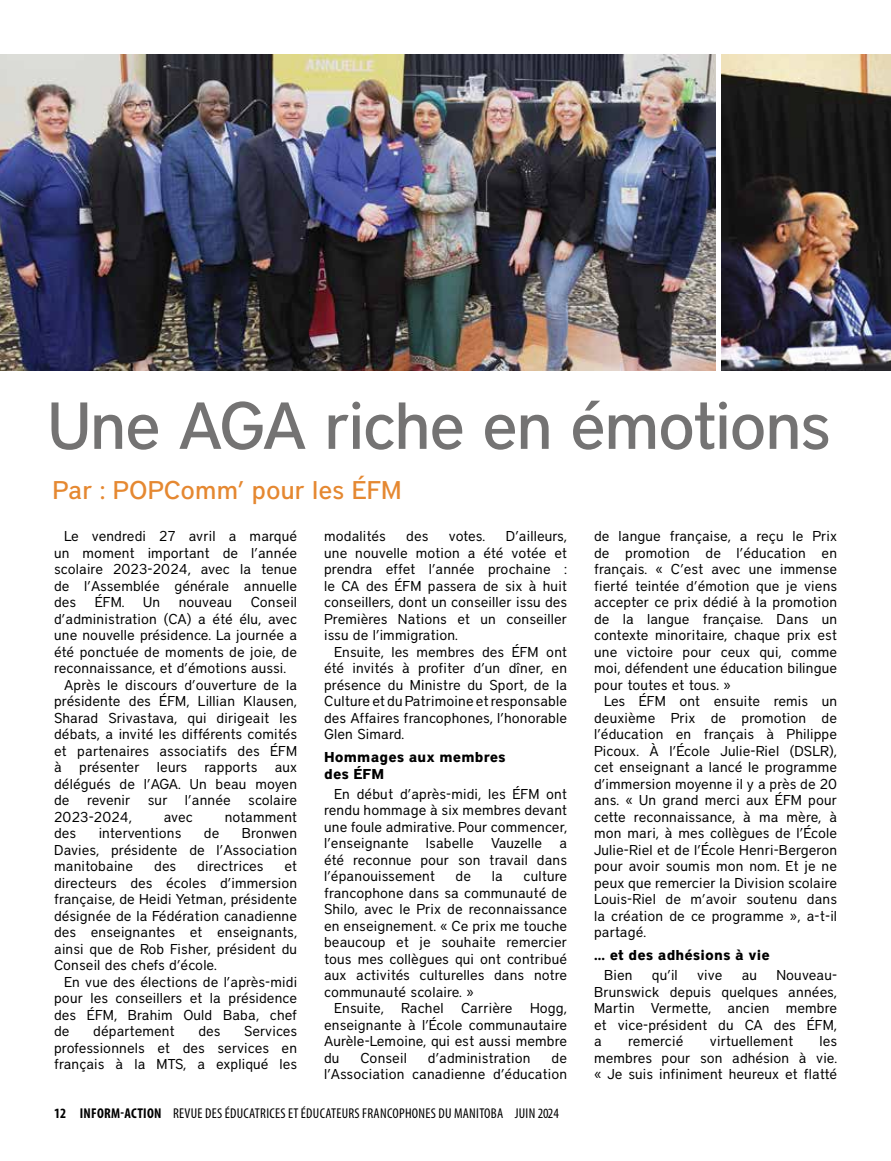
<style>
.page{position:relative;width:891px;height:1161px;background:#fff}
.page>*{position:absolute;margin:0;border:0;box-sizing:border-box;transform-origin:0 0}
.t1{font:500 66px "District";letter-spacing:-.035em;color:#747373}
.t2{font:500 25.5px "District";color:#e58831}
.t3{font:14.25px/16.5px "District";letter-spacing:.01em;color:#000;text-align:justify}
.t4{font:condensed 14.25px "Myriad Pro";letter-spacing:.02em;color:#000}
.t5{font:700 14.25px/16.5px "District";letter-spacing:.01em;color:#000}
.s1{font-weight:700}
</style>
<div class="page">
<img style="left:0;top:54px;width:716px;height:317px">
<img style="left:722px;top:54px;width:169px;height:317px">
<h1 class="t1" style="left:48px;top:387px;width:784px">Une AGA riche en émotions</h1>
<h2 class="t2" style="left:52px;top:475px;width:351px">Par : POPComm’ pour les ÉFM</h2>
<p class="t3" style="left:54px;top:528px;width:245px;text-indent:10px">Le vendredi 27 avril a marqué un moment important de l’année scolaire 2023-2024, avec la tenue de l’Assemblée générale annuelle des</p>
<p class="t3" style="left:95px;top:594px;width:31px">ÉFM.</p>
<p class="t3" style="left:143px;top:594px;width:18px">Un</p>
<p class="t3" style="left:179px;top:594px;width:55px">nouveau</p>
<p class="t3" style="left:251px;top:594px;width:48px">Conseil</p>
<p class="t3" style="left:54px;top:610px;width:245px">d’administration (CA) a été élu, avec</p>
<p class="t3" style="left:54px;top:627px;width:244px">une nouvelle présidence. La journée a</p>
<p class="t3" style="left:54px;top:643px;width:245px">été ponctuée de moments de joie, de</p>
<p class="t3" style="left:54px;top:660px;width:233px">reconnaissance, et d’émotions aussi.</p>
<p class="t3" style="left:64px;top:676px;width:235px">Après le discours d’ouverture de la</p>
<p class="t3" style="left:54px;top:693px;width:244px">présidente des ÉFM, Lillian Klausen,</p>
<p class="t3" style="left:54px;top:709px;width:245px">Sharad Srivastava, qui dirigeait les</p>
<p class="t3" style="left:54px;top:726px;width:245px">débats, a invité les différents comités</p>
<p class="t3" style="left:54px;top:742px;width:244px">et partenaires associatifs des ÉFM</p>
<p class="t3" style="left:54px;top:759px;width:244px">à présenter leurs rapports aux</p>
<p class="t3" style="left:54px;top:775px;width:244px">délégués de l’AGA. Un beau moyen</p>
<p class="t3" style="left:54px;top:792px;width:245px">de revenir sur l’année scolaire</p>
<p class="t3" style="left:54px;top:808px;width:79px">2023-2024,</p>
<p class="t3" style="left:164px;top:808px;width:31px">avec</p>
<p class="t3" style="left:225px;top:808px;width:74px">notamment</p>
<p class="t3" style="left:54px;top:825px;width:24px">des</p>
<p class="t3" style="left:99px;top:825px;width:84px">interventions</p>
<p class="t3" style="left:204px;top:825px;width:17px">de</p>
<p class="t3" style="left:54px;top:825px;width:245px;text-indent:188px">Bronwen Davies, présidente de l’Association manitobaine</p>
<p class="t3" style="left:154px;top:858px;width:24px">des</p>
<p class="t3" style="left:197px;top:858px;width:68px">directrices</p>
<p class="t3" style="left:54px;top:858px;width:245px;text-indent:230px">et directeurs des écoles d’immersion française, de Heidi Yetman, présidente désignée de la Fédération canadienne des enseignantes et enseignants, ainsi que de Rob Fisher, président du Conseil des chefs d’école.</p>
<p class="t3" style="left:54px;top:973px;width:245px;text-indent:10px">En vue des élections de l’après-midi pour les conseillers et la présidence des ÉFM, Brahim Ould Baba, chef de</p>
<p class="t3" style="left:93px;top:1023px;width:83px">département</p>
<p class="t3" style="left:198px;top:1023px;width:24px">des</p>
<p class="t3" style="left:54px;top:1023px;width:245px;text-indent:190px">Services professionnels et des services en français à la MTS, a expliqué les</p>
<p class="t3" style="left:324px;top:528px;width:63px">modalités</p>
<p class="t3" style="left:406px;top:528px;width:24px">des</p>
<p class="t3" style="left:449px;top:528px;width:38px">votes.</p>
<p class="t3" style="left:324px;top:528px;width:245px;text-indent:182px">D’ailleurs, une nouvelle motion a été votée et prendra effet l’année prochaine : le CA des ÉFM passera de six à huit conseillers, dont un conseiller issu des Premières Nations et un conseiller issu de l’immigration.</p>
<p class="t3" style="left:324px;top:643px;width:245px;text-indent:10px">Ensuite, les membres des ÉFM ont été invités à profiter d’un dîner, en présence du Ministre du Sport, de la Culture et du Patrimoine et responsable des Affaires francophones, l’honorable Glen Simard.</p>
<p class="t5" style="left:324px;top:749px;width:183px">Hommages aux membres des ÉFM</p>
<p class="t3" style="left:324px;top:785px;width:245px;text-indent:10px">En début d’après-midi, les ÉFM ont rendu hommage à six membres devant une foule admirative. Pour commencer, l’enseignante Isabelle Vauzelle a été reconnue pour son travail dans l’épanouissement</p>
<p class="t3" style="left:324px;top:868px;width:245px;text-indent:199px">culture francophone dans sa communauté de Shilo, avec le Prix de reconnaissance en enseignement. « Ce prix me touche beaucoup et je souhaite remercier tous mes collègues qui ont contribué aux activités culturelles dans notre communauté scolaire. »</p>
<p class="t3" style="left:324px;top:1000px;width:245px;text-indent:10px">Ensuite, Rachel Carrière Hogg, enseignante à l’École communautaire Aurèle-Lemoine, qui est aussi membre du</p>
<p class="t3" style="left:456px;top:868px;width:17px">de</p>
<p class="t3" style="left:492px;top:868px;width:13px">la</p>
<p class="t3" style="left:361px;top:1050px;width:48px">Conseil</p>
<p class="t3" style="left:428px;top:1050px;width:104px">d’administration</p>
<p class="t3" style="left:324px;top:1050px;width:245px;text-align:right">de<br>l’Association canadienne d’éducation</p>
<p class="t4" style="left:54px;top:1104px;width:506px"><span class="s1">12 INFORM-ACTION</span> REVUE DES ÉDUCATRICES ET ÉDUCATEURS FRANCOPHONES DU MANITOBA JUIN 2024</p>
<p class="t3" style="left:594px;top:528px;width:245px">de langue française, a reçu le Prix de promotion de l’éducation en français. « C’est avec une immense fierté teintée d’émotion que je viens accepter ce prix dédié à la promotion de la langue française. Dans un contexte minoritaire, chaque prix est une victoire pour ceux qui, comme moi, défendent une éducation bilingue pour toutes et tous. »</p>
<p class="t3" style="left:594px;top:693px;width:245px;text-indent:10px">Les ÉFM ont ensuite remis un deuxième Prix de promotion de l’éducation en français à Philippe Picoux. À l’École Julie-Riel (DSLR), cet enseignant a lancé le programme d’immersion moyenne il y a près de 20 ans. « Un grand merci aux ÉFM pour cette reconnaissance, à ma mère, à mon mari, à mes collègues de l’École Julie-Riel et de l’École Henri-Bergeron pour avoir soumis mon nom. Et je ne peux que remercier la Division scolaire Louis-Riel de m’avoir soutenu dans la création de ce programme », a-t-il partagé.</p>
<p class="t5" style="left:594px;top:947px;width:177px">... et des adhésions à vie</p>
<p class="t3" style="left:604px;top:967px;width:30px">Bien</p>
<p class="t3" style="left:652px;top:967px;width:27px">qu’il</p>
<p class="t3" style="left:697px;top:967px;width:27px">vive</p>
<p class="t3" style="left:742px;top:967px;width:17px">au</p>
<p class="t3" style="left:594px;top:967px;width:245px;text-indent:182px">Nouveau-Brunswick depuis quelques années, Martin Vermette, ancien membre et vice-président du CA des ÉFM, a</p>
<p class="t3" style="left:628px;top:1033px;width:57px">remercié</p>
<p class="t3" style="left:710px;top:1033px;width:85px">virtuellement</p>
<p class="t3" style="left:594px;top:1033px;width:245px;text-indent:226px">les membres pour son adhésion à vie. « Je suis infiniment heureux et flatté</p>
</div>
